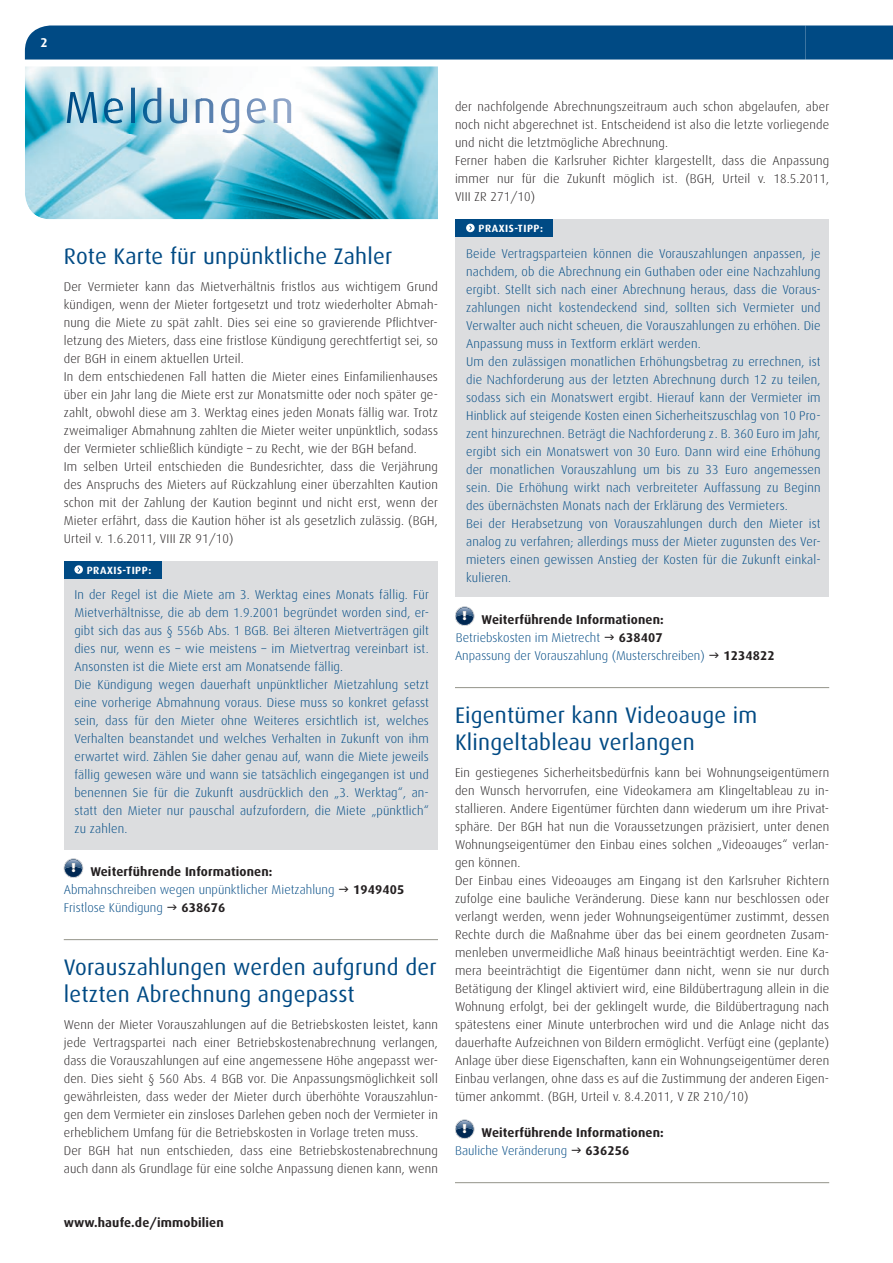
<style>
.page{position:relative;width:893px;height:1263px;background:#fff}
.page>*{position:absolute;margin:0;border:0;box-sizing:border-box;transform-origin:0 0}
.t1{font:22.5px/27px "Dax";letter-spacing:.01em;color:#004a84}
.t2{font:300 12.75px/18px "Dax";letter-spacing:.01em;color:#231f20}
.t3{font:300 12.75px/18px "Dax";letter-spacing:.01em;color:#004a84}
.t4{font:700 12.75px/18px "Dax";letter-spacing:.01em;color:#231f20}
.t5{font:700 12.75px "Dax";color:#fff}
.t6{font:700 10.5px "Dax";letter-spacing:.05em;color:#fff}
.s1{font-weight:700;color:#231f20}
.s2{font-weight:300;color:#004a84}
</style>
<div class="page">
<img style="left:25px;top:66px;width:413px;height:153px">
<hr style="left:64px;top:939px;width:374px;height:1px;background:#94948a">
<svg style="left:64px;top:860px;width:19px;height:16px"></svg>
<div style="left:64px;top:859px;width:19px;height:18px;border:1px solid #002853;border-radius:50%"></div>
<div style="left:64px;top:858px;width:19px;height:20px;border:1px solid #dcdddf;border-radius:50%"></div>
<hr style="left:455px;top:687px;width:374px;height:1px;background:#94948a">
<hr style="left:455px;top:1182px;width:374px;height:1px;background:#94948a">
<svg style="left:455px;top:608px;width:19px;height:16px"></svg>
<div style="left:455px;top:607px;width:19px;height:18px;border:1px solid #002853;border-radius:50%"></div>
<div style="left:455px;top:606px;width:19px;height:20px;border:1px solid #dcdddf;border-radius:50%"></div>
<svg style="left:455px;top:1121px;width:19px;height:17px"></svg>
<div style="left:455px;top:1120px;width:19px;height:18px;border:1px solid #002853;border-radius:50%"></div>
<div style="left:455px;top:1119px;width:19px;height:20px;border:1px solid #dcdddf;border-radius:50%"></div>
<div style="left:25px;top:26px;width:868px;height:34px;background:#004a84"></div>
<img style="left:67px;top:88px;width:224px;height:45px">
<div style="left:455px;top:219px;width:374px;height:378px;background:#dcdddf"></div>
<div style="left:455px;top:219px;width:98px;height:17px;background:#004a84"></div>
<svg style="left:466px;top:224px;width:9px;height:8px"></svg>
<div style="left:64px;top:561px;width:373px;height:288px;background:#dcdddf"></div>
<div style="left:64px;top:561px;width:98px;height:17px;background:#004a84"></div>
<svg style="left:74px;top:565px;width:9px;height:9px"></svg>
<p class="t5" style="left:40px;top:35px;width:9px">2</p>
<h1 class="t1" style="left:64px;top:243px;width:330px">Rote Karte für unpünktliche Zahler</h1>
<p class="t2" style="left:64px;top:278px;width:376px">Der Vermieter kann das Mietverhältnis fristlos aus wichtigem Grund kündigen, wenn der Mieter fortgesetzt und trotz wiederholter Abmah&shy;nung die Miete zu spät zahlt. Dies sei eine so gravierende Pflichtver&shy;letzung des Mieters, dass eine fristlose Kündigung gerechtfertigt sei, so der BGH in einem aktuellen Urteil.<br>In dem entschiedenen Fall hatten die Mieter eines Einfamilienhauses über ein Jahr lang die Miete erst zur Monatsmitte oder noch später ge&shy;zahlt, obwohl diese am 3. Werktag eines jeden Monats fällig war. Trotz zweimaliger Abmahnung zahlten die Mieter weiter unpünktlich, sodass der Vermieter schließlich kündigte – zu Recht, wie der BGH befand.<br>Im selben Urteil entschieden die Bundesrichter, dass die Verjährung des Anspruchs des Mieters auf Rückzahlung einer überzahlten Kaution schon mit der Zahlung der Kaution beginnt und nicht erst, wenn der Mieter erfährt, dass die Kaution höher ist als gesetzlich zulässig. (BGH, Urteil v. 1.6.2011, VIII ZR 91/10)</p>
<p class="t6" style="left:87px;top:564px;width:66px">PRAXIS-TIPP:</p>
<p class="t3" style="left:74px;top:586px;width:356px">In der Regel ist die Miete am 3. Werktag eines Monats fällig. Für Mietverhältnisse, die ab dem 1.9.2001 begründet worden sind, er&shy;gibt sich das aus § 556b Abs. 1 BGB. Bei älteren Mietverträgen gilt dies nur, wenn es – wie meistens – im Mietvertrag vereinbart ist.<br>Ansonsten ist die Miete erst am Monatsende fällig.<br>Die Kündigung wegen dauerhaft unpünktlicher Mietzahlung setzt eine vorherige Abmahnung voraus. Diese muss so konkret gefasst sein, dass für den Mieter ohne Weiteres ersichtlich ist, welches Verhalten beanstandet und welches Verhalten in Zukunft von ihm erwartet wird. Zählen Sie daher genau auf, wann die Miete jeweils fällig gewesen wäre und wann sie tatsächlich eingegangen ist und benennen Sie für die Zukunft ausdrücklich den „3. Werktag“, an&shy;statt den Mieter nur pauschal aufzufordern, die Miete „pünktlich“ zu zahlen.</p>
<p class="t3" style="left:64px;top:863px;width:272px;text-indent:7px"><sup>!</sup> <span class="s1">Weiterführende Informationen:<br></span>Abmahnschreiben wegen unpünktlicher Mietzahlung</p>
<p class="t3" style="left:64px;top:899px;width:101px">Fristlose Kündigung</p>
<p class="t4" style="left:181px;top:899px;width:45px">638676</p>
<p class="t4" style="left:353px;top:881px;width:53px">1949405</p>
<h1 class="t1" style="left:64px;top:954px;width:374px">Vorauszahlungen werden aufgrund der letzten Abrechnung angepasst</h1>
<p class="t2" style="left:64px;top:1016px;width:376px">Wenn der Mieter Vorauszahlungen auf die Betriebskosten leistet, kann jede Vertragspartei nach einer Betriebskostenabrechnung verlangen, dass die Vorauszahlungen auf eine angemessene Höhe angepasst wer&shy;den. Dies sieht § 560 Abs. 4 BGB vor. Die Anpassungsmöglichkeit soll gewährleisten, dass weder der Mieter durch überhöhte Vorauszahlun&shy;gen dem Vermieter ein zinsloses Darlehen geben noch der Vermieter in erheblichem Umfang für die Betriebskosten in Vorlage treten muss.<br>Der BGH hat nun entschieden, dass eine Betriebskostenabrechnung auch dann als Grundlage für eine solche Anpassung dienen kann, wenn</p>
<p class="t4" style="left:64px;top:1214px;width:162px">www.haufe.de/immobilien</p>
<p class="t2" style="left:455px;top:98px;width:376px">der nachfolgende Abrechnungszeitraum auch schon abgelaufen, aber noch nicht abgerechnet ist. Entscheidend ist also die letzte vorliegende und nicht die letztmögliche Abrechnung.<br>Ferner haben die Karlsruher Richter klargestellt, dass die Anpassung immer nur für die Zukunft möglich ist. (BGH, Urteil v. 18.5.2011, VIII ZR 271/10)</p>
<p class="t6" style="left:478px;top:222px;width:66px">PRAXIS-TIPP:</p>
<p class="t3" style="left:466px;top:244px;width:356px">Beide Vertragsparteien können die Vorauszahlungen anpassen, je nachdem, ob die Abrechnung ein Guthaben oder eine Nachzahlung ergibt. Stellt sich nach einer Abrechnung heraus, dass die Voraus&shy;zahlungen nicht kostendeckend sind, sollten sich Vermieter und Verwalter auch nicht scheuen, die Vorauszahlungen zu erhöhen. Die Anpassung muss in Textform erklärt werden.<br>Um den zulässigen monatlichen Erhöhungsbetrag zu errechnen, ist die Nachforderung aus der letzten Abrechnung durch 12 zu teilen, sodass sich ein Monatswert ergibt. Hierauf kann der Vermieter im Hinblick auf steigende Kosten einen Sicherheitszuschlag von 10 Pro&shy;zent hinzurechnen. Beträgt die Nachforderung z. B. 360 Euro im Jahr, ergibt sich ein Monatswert von 30 Euro. Dann wird eine Erhöhung der monatlichen Vorauszahlung um bis zu 33 Euro angemessen sein. Die Erhöhung wirkt nach verbreiteter Auffassung zu Beginn des übernächsten Monats nach der Erklärung des Vermieters.<br>Bei der Herabsetzung von Vorauszahlungen durch den Mieter ist analog zu verfahren; allerdings muss der Mieter zugunsten des Ver&shy;mieters einen gewissen Anstieg der Kosten für die Zukunft einkal&shy;kulieren.</p>
<p class="t4" style="left:456px;top:611px;width:209px;text-indent:6px"><sup>!</sup> Weiterführende Informationen:<br><span class="s2">Betriebskosten im Mietrecht</span></p>
<p class="t4" style="left:619px;top:629px;width:45px">638407</p>
<p class="t3" style="left:455px;top:647px;width:251px">Anpassung der Vorauszahlung (Musterschreiben)</p>
<p class="t4" style="left:723px;top:647px;width:53px">1234822</p>
<h1 class="t1" style="left:455px;top:702px;width:304px">Eigentümer kann Videoauge im<br>Klingeltableau verlangen</h1>
<p class="t2" style="left:455px;top:764px;width:376px">Ein gestiegenes Sicherheitsbedürfnis kann bei Wohnungseigentümern den Wunsch hervorrufen, eine Videokamera am Klingeltableau zu in&shy;stallieren. Andere Eigentümer fürchten dann wiederum um ihre Privat&shy;sphäre. Der BGH hat nun die Voraussetzungen präzisiert, unter denen Wohnungseigentümer den Einbau eines solchen „Videoauges“ verlan&shy;gen können.<br>Der Einbau eines Videoauges am Eingang ist den Karlsruher Richtern zufolge eine bauliche Veränderung. Diese kann nur beschlossen oder verlangt werden, wenn jeder Wohnungseigentümer zustimmt, dessen Rechte durch die Maßnahme über das bei einem geordneten Zusam&shy;menleben unvermeidliche Maß hinaus beeinträchtigt werden. Eine Ka&shy;mera beeinträchtigt die Eigentümer dann nicht, wenn sie nur durch Betätigung der Klingel aktiviert wird, eine Bildübertragung allein in die Wohnung erfolgt, bei der geklingelt wurde, die Bildübertragung nach spätestens einer Minute unterbrochen wird und die Anlage nicht das dauerhafte Aufzeichnen von Bildern ermöglicht. Verfügt eine (geplante)<br>Anlage über diese Eigenschaften, kann ein Wohnungseigentümer deren Einbau verlangen, ohne dass es auf die Zustimmung der anderen Eigen&shy;tümer ankommt. (BGH, Urteil v. 8.4.2011, V ZR 210/10)</p>
<p class="t4" style="left:455px;top:1124px;width:210px;text-indent:7px"><sup>!</sup> Weiterführende Informationen:<br><span class="s2">Bauliche Veränderung</span></p>
<p class="t4" style="left:586px;top:1142px;width:45px">636256</p>
</div>
